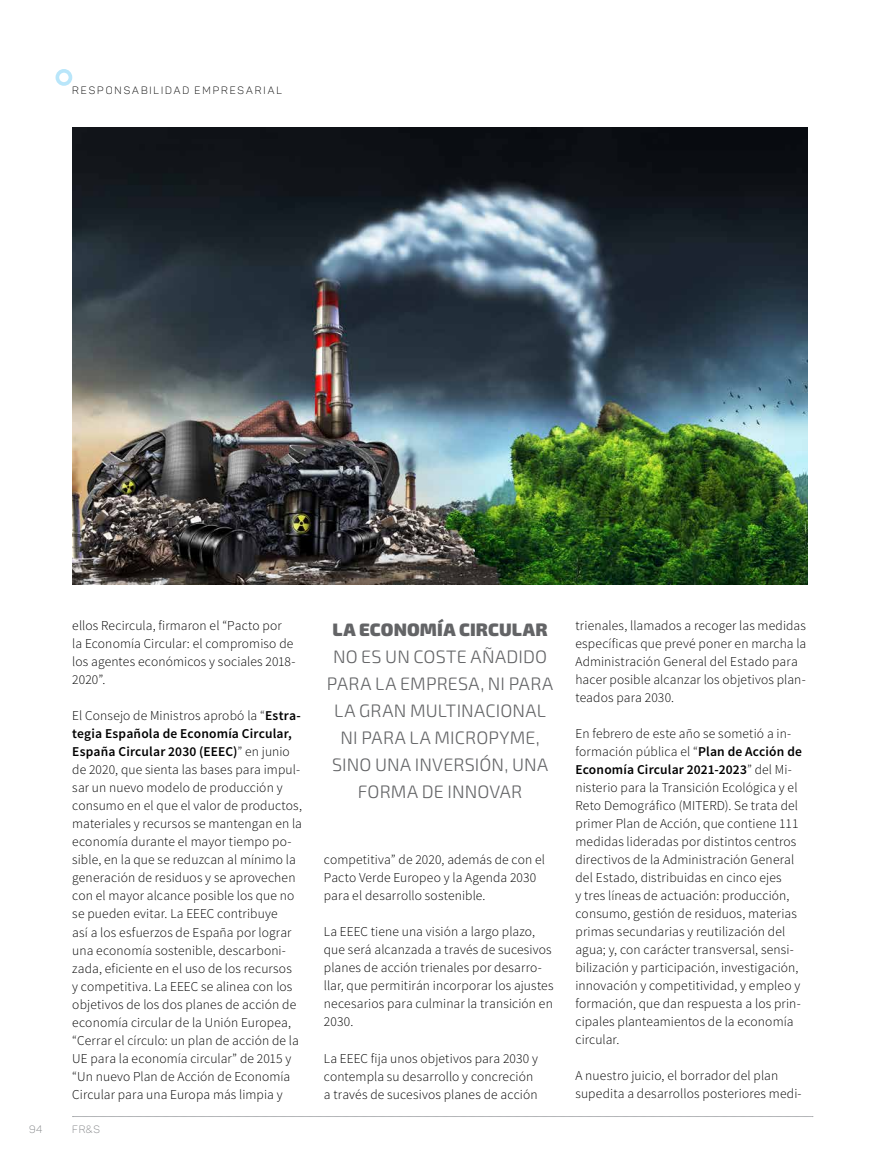
<style>
.page{position:relative;width:893px;height:1170px;background:#fff}
.page>*{position:absolute;margin:0;border:0;box-sizing:border-box;transform-origin:0 0}
.t1{font:300 18px/27px "Exo 2";letter-spacing:.005em;color:#636466;text-align:center}
.t2{font:900 18px "Exo 2";letter-spacing:.01em;color:#636466}
.t3{font:300 13.5px/18px "Source Sans Pro";letter-spacing:.01em;color:#000}
.t4{font:10.5px "Panton Light Caps";letter-spacing:.185em;color:#000}
.t5{font:10.5px "Panton Light Caps";color:#808285}
.s1{font-weight:600}
</style>
<div class="page">
<svg style="left:72px;top:1116px;width:741px;height:1px"></svg>
<div style="left:56px;top:69px;width:16px;height:17px;border:4px solid #b9e6fa;border-radius:50%"></div>
<img style="left:72px;top:128px;width:736px;height:457px">
<p class="t4" style="left:72px;top:84px;width:211px">RESPONSABILIDAD EMPRESARIAL</p>
<p class="t3" style="left:72px;top:617px;width:225px">ellos Recircula, firmaron el “Pacto por<br>la Economía Circular: el compromiso de los agentes económicos y sociales 2018-<br>2020”.</p>
<p class="t3" style="left:72px;top:707px;width:231px">El Consejo de Ministros aprobó la “<span class="s1">Estra&shy;tegia Española de Economía Circular, España Circular 2030 (EEEC)</span>” en junio de 2020, que sienta las bases para impul&shy;sar un nuevo modelo de producción y consumo en el que el valor de productos, materiales y recursos se mantengan en la economía durante el mayor tiempo po&shy;sible, en la que se reduzcan al mínimo la generación de residuos y se aprovechen con el mayor alcance posible los que no se pueden evitar. La EEEC contribuye<br>así a los esfuerzos de España por lograr una economía sostenible, descarboni&shy;zada, eficiente en el uso de los recursos<br>y competitiva. La EEEC se alinea con los objetivos de los dos planes de acción de economía circular de la Unión Europea, “Cerrar el círculo: un plan de acción de la UE para la economía circular” de 2015 y “Un nuevo Plan de Acción de Economía Circular para una Europa más limpia y</p>
<p class="t5" style="left:29px;top:1122px;width:15px">94</p>
<p class="t5" style="left:72px;top:1122px;width:29px">FR&amp;S</p>
<h1 class="t2" style="left:333px;top:618px;width:217px">LA ECONOMÍA CIRCULAR</h1>
<h1 class="t1" style="left:327px;top:643px;width:228px">NO ES UN COSTE AÑADIDO<br>PARA LA EMPRESA, NI PARA<br>LA GRAN MULTINACIONAL<br>NI PARA LA MICROPYME,<br>SINO UNA INVERSIÓN, UNA<br>FORMA DE INNOVAR</h1>
<p class="t3" style="left:324px;top:851px;width:223px">competitiva” de 2020, además de con el<br>Pacto Verde Europeo y la Agenda 2030 para el desarrollo sostenible.</p>
<p class="t3" style="left:324px;top:922px;width:231px">La EEEC tiene una visión a largo plazo, que será alcanzada a través de sucesivos planes de acción trienales por desarro&shy;llar, que permitirán incorporar los ajustes necesarios para culminar la transición en 2030.</p>
<p class="t3" style="left:324px;top:1048px;width:216px">La EEEC fija unos objetivos para 2030 y contempla su desarrollo y concreción a través de sucesivos planes de acción</p>
<p class="t3" style="left:575px;top:616px;width:232px">trienales, llamados a recoger las medidas específicas que prevé poner en marcha la Administración General del Estado para hacer posible alcanzar los objetivos plan&shy;teados para 2030.</p>
<p class="t3" style="left:575px;top:724px;width:228px">En febrero de este año se sometió a in&shy;formación pública el “<span class="s1">Plan de Acción de Economía Circular 2021-2023</span>” del Mi&shy;nisterio para la Transición Ecológica y el Reto Demográfico (MITERD). Se trata del primer Plan de Acción, que contiene 111 medidas lideradas por distintos centros directivos de la Administración General del Estado, distribuidas en cinco ejes<br>y tres líneas de actuación: producción, consumo, gestión de residuos, materias primas secundarias y reutilización del agua; y, con carácter transversal, sensi&shy;bilización y participación, investigación, innovación y competitividad, y empleo y formación, que dan respuesta a los prin&shy;cipales planteamientos de la economía circular.</p>
<p class="t3" style="left:575px;top:1066px;width:228px">A nuestro juicio, el borrador del plan supedita a desarrollos posteriores medi-</p>
</div>
